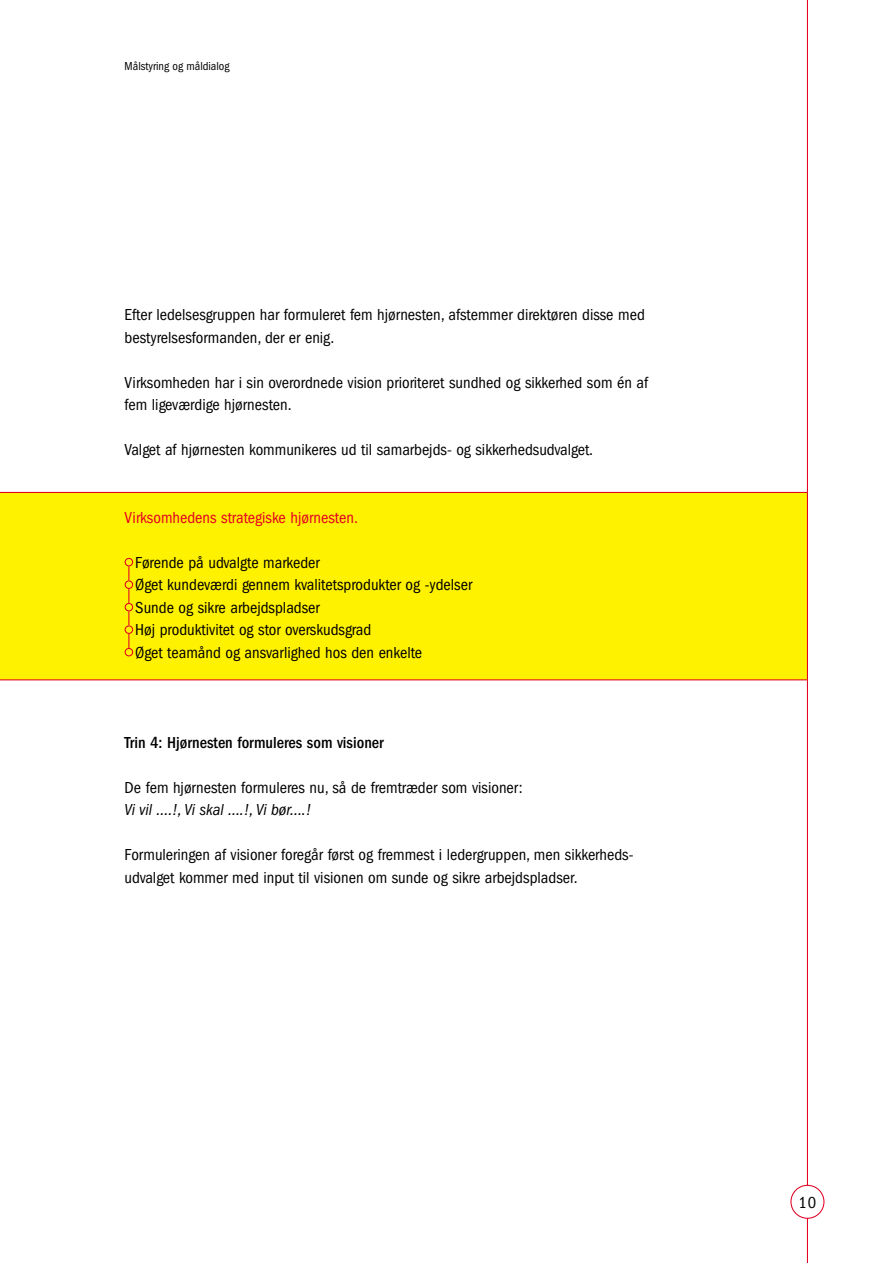
<style>
.page{position:relative;width:893px;height:1263px;background:#fff}
.page>*{position:absolute;margin:0;border:0;box-sizing:border-box;transform-origin:0 0}
.t1{font:condensed 16.5px/22.5px "Franklin Gothic";color:#000}
.t2{font:500 condensed 16.5px "Franklin Gothic";color:#000}
.t3{font:condensed 16.5px "Franklin Gothic";color:#e30023}
.t4{font:italic condensed 16.5px "Franklin Gothic";color:#000}
.t5{font:condensed 12px "Franklin Gothic";color:#000}
</style>
<div class="page">
<div style="left:0;top:492px;width:807px;height:188px;background:#fff200"></div>
<hr style="left:0;top:492px;width:807px;height:1px;background:#e30023">
<hr style="left:0;top:679px;width:807px;height:1px;background:#e30023">
<hr style="left:806px;top:0;width:2px;height:1263px;background:#e30023">
<div style="left:791px;top:1185px;width:33px;height:33px;background:#fff;border-radius:50%"></div>
<div style="left:790px;top:1185px;width:34px;height:34px;border:1px solid #e30023;border-radius:50%"></div>
<svg style="left:124px;top:557px;width:10px;height:100px"></svg>
<p class="t5" style="left:125px;top:62px;width:106px">Målstyring og måldialog</p>
<p class="t1" style="left:125px;top:305px;width:521px">Efter ledelsesgruppen har formuleret fem hjørnesten, afstemmer direktøren disse med bestyrelsesformanden, der er enig.</p>
<p class="t1" style="left:125px;top:373px;width:525px">Virksomheden har i sin overordnede vision prioriteret sundhed og sikkerhed som én af fem ligeværdige hjørnesten.</p>
<p class="t1" style="left:125px;top:440px;width:470px">Valget af hjørnesten kommunikeres ud til samarbejds- og sikkerhedsudvalget.</p>
<p class="t3" style="left:125px;top:512px;width:235px">Virksomhedens strategiske hjørnesten.</p>
<p class="t1" style="left:135px;top:553px;width:338px">Førende på udvalgte markeder<br>Øget kundeværdi gennem kvalitetsprodukter og -ydelser Sunde og sikre arbejdspladser<br>Høj produktivitet og stor overskudsgrad<br>Øget teamånd og ansvarlighed hos den enkelte</p>
<p class="t2" style="left:125px;top:737px;width:261px">Trin 4: Hjørnesten formuleres som visioner</p>
<p class="t1" style="left:125px;top:778px;width:399px">De fem hjørnesten formuleres nu, så de fremtræder som visioner:</p>
<p class="t4" style="left:125px;top:804px;width:188px">Vi vil ....!, Vi skal ....!, Vi bør....!</p>
<p class="t1" style="left:125px;top:845px;width:510px">Formuleringen af visioner foregår først og fremmest i ledergruppen, men sikkerheds&shy;udvalget kommer med input til visionen om sunde og sikre arbejdspladser.</p>
<p class="t1" style="left:798px;top:1192px;width:19px">10</p>
</div>
